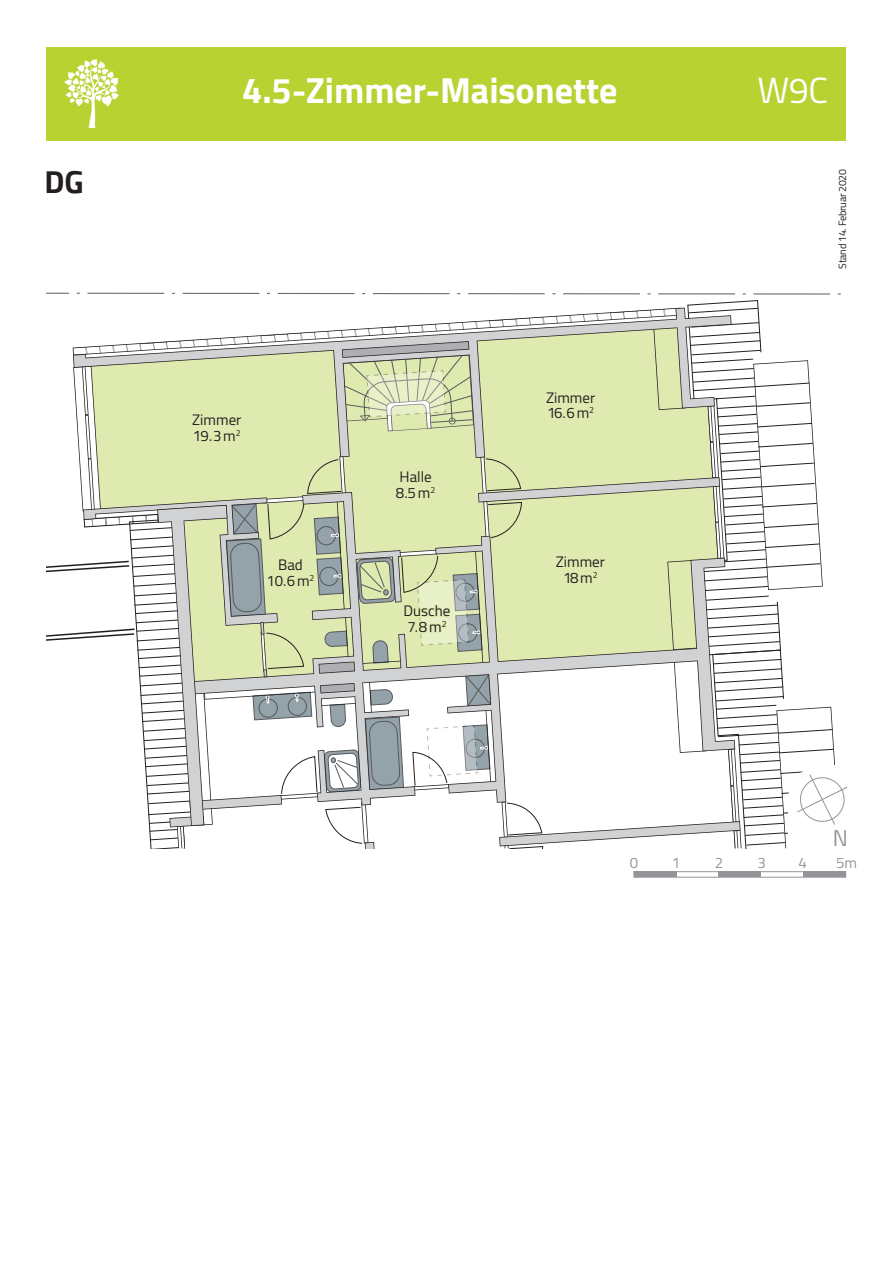
<style>
.page{position:relative;width:893px;height:1263px;background:#fff}
.page>*{position:absolute;margin:0;border:0;box-sizing:border-box;transform-origin:0 0}
.t1{font:700 36px "Cairo";color:#fff}
.t2{font:36px "Cairo";color:#fff}
.t3{font:700 31.5px "Cairo";color:#231f20}
.t4{font:22.5px "Cairo";color:#939598}
.t5{font:15px/15.9px "Cairo";color:#231f20}
.t6{font:15px "Cairo";color:#939598}
.t7{font:10.5px "Cairo";letter-spacing:-.02em;color:#231f20}
</style>
<div class="page">
<div style="left:47px;top:47px;width:799px;height:93px;background:#b8d232"></div>
<img style="left:65px;top:60px;width:53px;height:68px">
<div style="left:633px;top:871px;width:213px;height:7px;border:1px solid #939598"></div>
<div style="left:634px;top:872px;width:42px;height:5px;background:#939598"></div>
<div style="left:803px;top:872px;width:43px;height:5px;background:#939598"></div>
<div style="left:718px;top:872px;width:43px;height:5px;background:#939598"></div>
<svg style="left:47px;top:292px;width:801px;height:556px"></svg>
<h2 class="t3" style="left:44px;top:163px;width:41px">DG</h2>
<h1 class="t1" style="left:242px;top:69px;width:377px">4.5-Zimmer-Maisonette</h1>
<h1 class="t2" style="left:757px;top:60px;width:72px">W9C</h1>
<p class="t7" style="left:834px;top:269px;width:101px;rotate:-90deg">Stand 14. Februar 2020</p>
<p class="t5" style="left:192px;top:411px;width:51px">Zimmer<br>19.3m<sup>2</sup></p>
<p class="t5" style="left:266px;top:556px;width:50px;text-align:center">Bad<br>10.6m<sup>2</sup></p>
<p class="t5" style="left:396px;top:469px;width:41px">Halle<br>8.5m<sup>2</sup></p>
<p class="t5" style="left:404px;top:603px;width:48px">Dusche<br>7.8m<sup>2</sup></p>
<p class="t5" style="left:546px;top:389px;width:51px">Zimmer<br>16.6m<sup>2</sup></p>
<p class="t5" style="left:556px;top:553px;width:51px;text-align:center">Zimmer<br>18m<sup>2</sup></p>
<h3 class="t4" style="left:833px;top:820px;width:17px">N</h3>
<p class="t6" style="left:630px;top:850px;width:10px">0</p>
<p class="t6" style="left:672px;top:850px;width:10px">1</p>
<p class="t6" style="left:715px;top:850px;width:10px">2</p>
<p class="t6" style="left:757px;top:850px;width:10px">3</p>
<p class="t6" style="left:798px;top:850px;width:10px">4</p>
<p class="t6" style="left:836px;top:850px;width:22px">5m</p>
</div>
